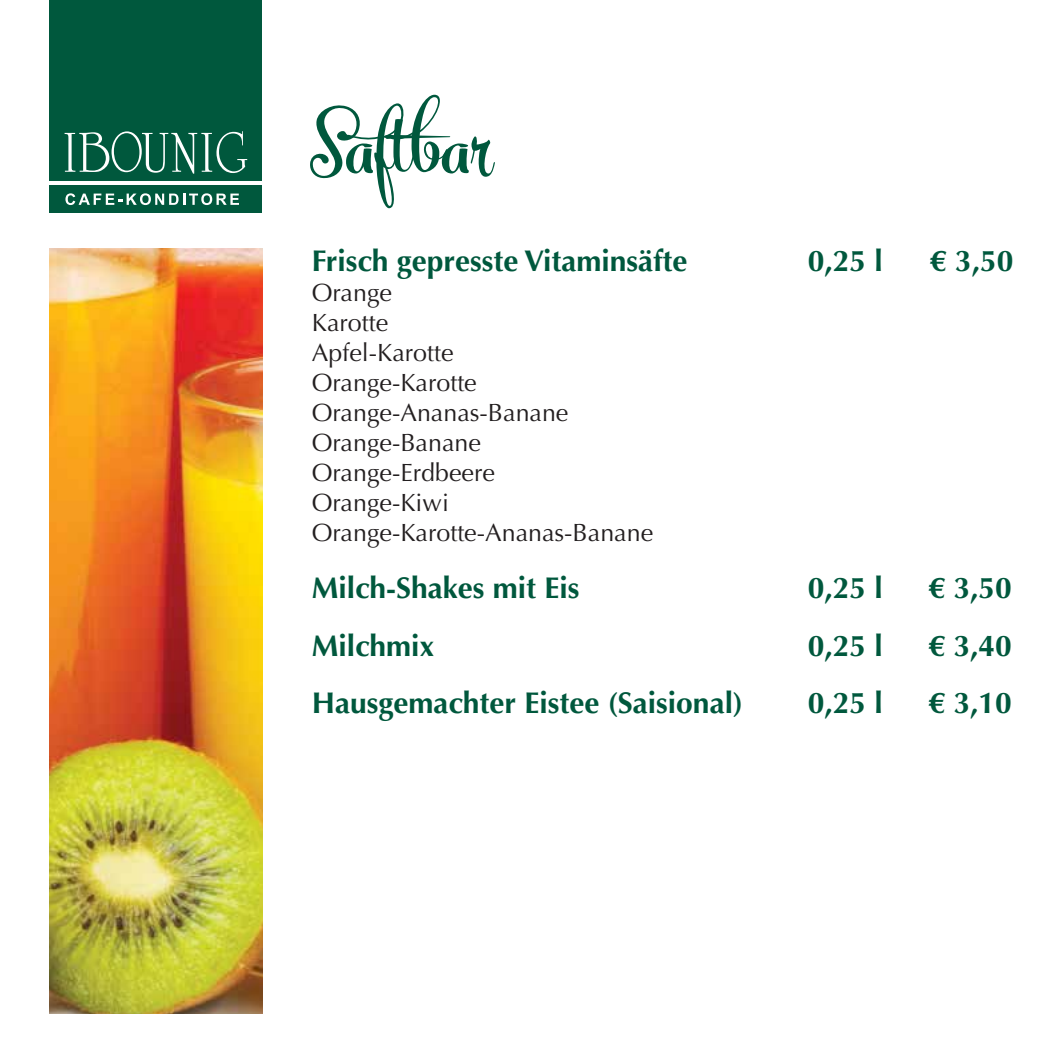
<style>
.page{position:relative;width:1063px;height:1063px;background:#fff}
.page>*{position:absolute;margin:0;border:0;box-sizing:border-box;transform-origin:0 0}
.t1{font:700 87.5px "Mercury Script";color:#00583d}
.t2{font:700 30px "Optima";color:#00583d}
.t3{font:25px/30px "Optima";color:#231f20}
</style>
<div class="page">
<img style="left:50px;top:248px;width:212px;height:765px">
<div style="left:50px;top:0;width:212px;height:181px;background:#00583d"></div>
<div style="left:50px;top:184px;width:212px;height:29px;background:#00583d"></div>
<svg style="left:65px;top:131px;width:182px;height:43px"></svg>
<svg style="left:65px;top:193px;width:174px;height:12px"></svg>
<h1 class="t1" style="left:312px;top:91px;width:180px">Saftbar</h1>
<p class="t2" style="left:312px;top:243px;width:377px">Frisch gepresste Vitaminsäfte</p>
<p class="t2" style="left:808px;top:243px;width:77px">0,25 l</p>
<p class="t2" style="left:930px;top:243px;width:85px">€ 3,50</p>
<p class="t3" style="left:312px;top:278px;width:343px">Orange<br>Karotte<br>Apfel-Karotte<br>Orange-Karotte<br>Orange-Ananas-Banane<br>Orange-Banane<br>Orange-Erdbeere<br>Orange-Kiwi<br>Orange-Karotte-Ananas-Banane</p>
<p class="t2" style="left:312px;top:571px;width:269px">Milch-Shakes mit Eis</p>
<p class="t2" style="left:808px;top:571px;width:77px">0,25 l</p>
<p class="t2" style="left:928px;top:571px;width:85px">€ 3,50</p>
<p class="t2" style="left:312px;top:628px;width:124px">Milchmix</p>
<p class="t2" style="left:808px;top:628px;width:77px">0,25 l</p>
<p class="t2" style="left:928px;top:628px;width:85px">€ 3,40</p>
<p class="t2" style="left:312px;top:686px;width:433px">Hausgemachter Eistee (Saisional)</p>
<p class="t2" style="left:808px;top:686px;width:77px">0,25 l</p>
<p class="t2" style="left:928px;top:686px;width:85px">€ 3,10</p>
</div>
